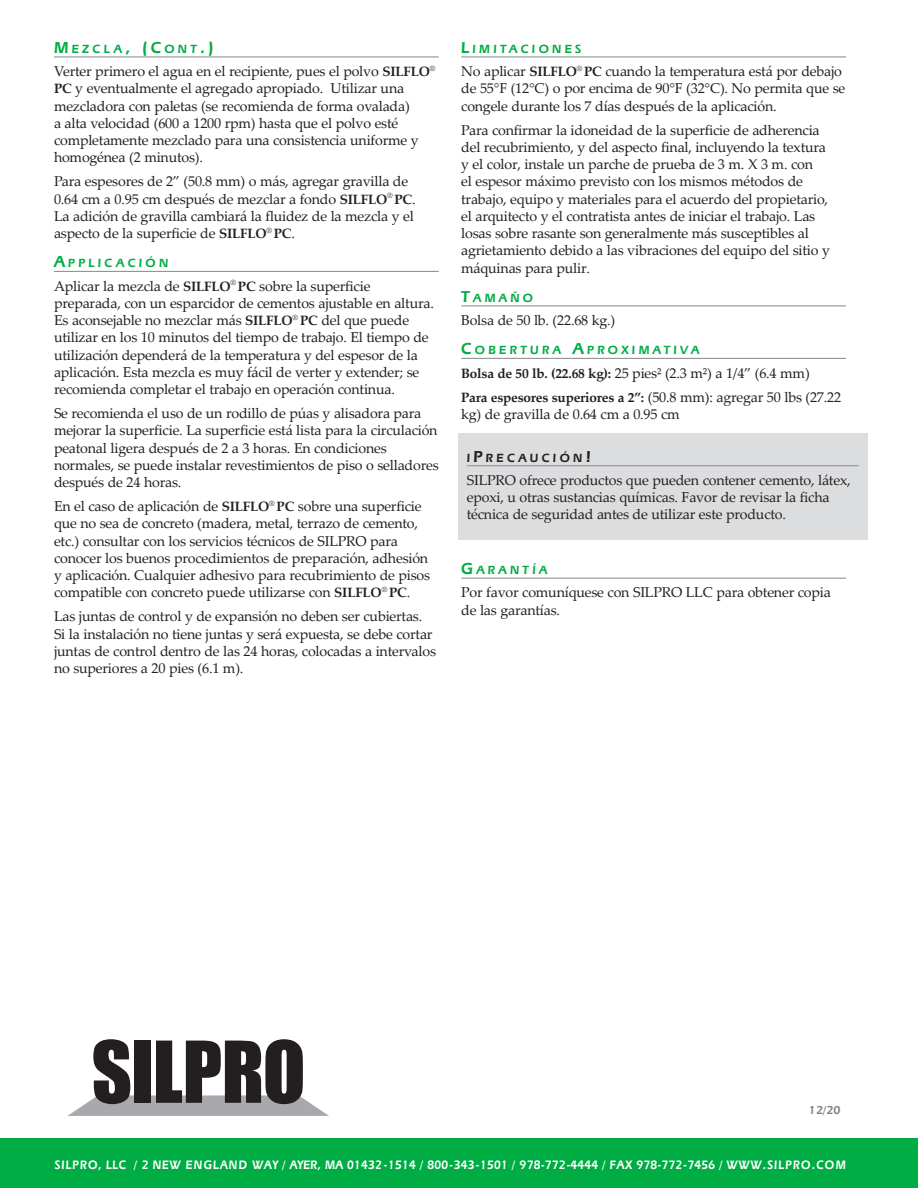
<style>
.page{position:relative;width:918px;height:1188px;background:#fff}
.page>*{position:absolute;margin:0;border:0;box-sizing:border-box;transform-origin:0 0}
._01_Body{font:14.25px/17.2px "Palatino Linotype";letter-spacing:-.015em;color:#231f20}
._01_Body-2{font:700 13.5px "Palatino Linotype";letter-spacing:-.015em;color:#231f20}
.t1{font:600 12.75px "Eras IT Cby BT";letter-spacing:.025em;color:#fff;scale:.9 1}
._02_Body_sub_w_rule{font:600 12.3px "Eras IT Cby BT";letter-spacing:.265em;color:#00ad44}
._02_Body_sub_w_rule-2{font:600 12.3px "Eras IT Cby BT";letter-spacing:.265em;color:#231f20}
.Data_Sheet_Date{font:600 12px "Eras IT Cby BT";color:#808285}
.s1{font-size:16.5px}
.s2{font-weight:700;font-size:13.5px}
.s3{font-weight:400;font-size:14.25px}
</style>
<div class="page">
<hr style="left:54px;top:56px;width:385px;height:1px;background:#939598">
<hr style="left:54px;top:271px;width:385px;height:1px;background:#939598">
<hr style="left:461px;top:56px;width:385px;height:1px;background:#939598">
<hr style="left:461px;top:305px;width:385px;height:1px;background:#939598">
<hr style="left:461px;top:358px;width:385px;height:1px;background:#939598">
<hr style="left:461px;top:578px;width:385px;height:1px;background:#939598">
<div style="left:0;top:1139px;width:918px;height:49px;background:#00ad44"></div>
<div style="left:458px;top:433px;width:410px;height:107px;background:#dcdddf"></div>
<hr style="left:467px;top:465px;width:392px;height:1px;background:#939598">
<svg style="left:68px;top:1039px;width:261px;height:77px"></svg>
<p class="_02_Body_sub_w_rule" style="left:54px;top:41px;width:161px"><span class="s1">M</span> EZCLA<span class="s1">, (C</span>ONT<span class="s1">.)</span></p>
<p class="_01_Body" style="left:54px;top:62px;width:383px">Verter primero el agua en el recipiente, pues el polvo <span class="s2">SILFLO</span><sup>® </sup><span class="s2">PC</span> y eventualmente el agregado apropiado. Utilizar una mezcladora con paletas (se recomienda de forma ovalada)<br>a alta velocidad (600 a 1200 rpm) hasta que el polvo esté completamente mezclado para una consistencia uniforme y homogénea (2 minutos).</p>
<p class="_01_Body" style="left:54px;top:172px;width:363px">Para espesores de 2” (50.8 mm) o más, agregar gravilla de 0.64 cm a 0.95 cm después de mezclar a fondo <span class="s2">SILFLO</span><sup>®</sup> <span class="s2">PC</span>.<br>La adición de gravilla cambiará la fluidez de la mezcla y el aspecto de la superficie de <span class="s2">SILFLO</span><sup>®</sup> <span class="s2">PC</span>.</p>
<p class="_02_Body_sub_w_rule" style="left:54px;top:256px;width:24px"><span class="s1">A</span> PPL</p>
<p class="_02_Body_sub_w_rule" style="left:98px;top:256px;width:72px">ICACIÓN</p>
<p class="_01_Body" style="left:54px;top:277px;width:381px">Aplicar la mezcla de <span class="s2">SILFLO</span><sup>®</sup> <span class="s2">PC</span> sobre la superficie preparada, con un esparcidor de cementos ajustable en altura.<br>Es aconsejable no mezclar más <span class="s2">SILFLO</span><sup>®</sup> <span class="s2">PC</span> del que puede utilizar en los 10 minutos del tiempo de trabajo. El tiempo de utilización dependerá de la temperatura y del espesor de la aplicación. Esta mezcla es muy fácil de verter y extender; se recomienda completar el trabajo en operación continua.</p>
<p class="_01_Body" style="left:54px;top:404px;width:386px">Se recomienda el uso de un rodillo de púas y alisadora para mejorar la superficie. La superficie está lista para la circulación peatonal ligera después de 2 a 3 horas. En condiciones normales, se puede instalar revestimientos de piso o selladores después de 24 horas.</p>
<p class="_01_Body" style="left:54px;top:497px;width:378px">En el caso de aplicación de <span class="s2">SILFLO</span><sup>®</sup> <span class="s2">PC</span> sobre una superficie que no sea de concreto (madera, metal, terrazo de cemento, etc.) consultar con los servicios técnicos de SILPRO para conocer los buenos procedimientos de preparación, adhesión y aplicación. Cualquier adhesivo para recubrimiento de pisos compatible con concreto puede utilizarse con <span class="s2">SILFLO</span><sup>®</sup> <span class="s2">PC</span>.</p>
<p class="_01_Body" style="left:54px;top:607px;width:384px">Las juntas de control y de expansión no deben ser cubiertas.<br>Si la instalación no tiene juntas y será expuesta, se debe cortar juntas de control dentro de las 24 horas, colocadas a intervalos no superiores a 20 pies (6.1 m).</p>
<p class="_02_Body_sub_w_rule" style="left:461px;top:41px;width:121px"><span class="s1">L</span>IMITACIONES</p>
<p class="_01_Body" style="left:461px;top:62px;width:386px">No aplicar <span class="s2">SILFLO</span><sup>®</sup> <span class="s2">PC</span> cuando la temperatura está por debajo de 55°F (12°C) o por encima de 90°F (32°C). No permita que se congele durante los 7 días después de la aplicación.</p>
<p class="_01_Body" style="left:461px;top:121px;width:370px">Para confirmar la idoneidad de la superficie de adherencia del recubrimiento, y del aspecto final, incluyendo la textura y el color, instale un parche de prueba de 3 m. X 3 m. con<br>el espesor máximo previsto con los mismos métodos de trabajo, equipo y materiales para el acuerdo del propietario, el arquitecto y el contratista antes de iniciar el trabajo. Las losas sobre rasante son generalmente más susceptibles al agrietamiento debido a las vibraciones del equipo del sitio y máquinas para pulir.</p>
<p class="_02_Body_sub_w_rule" style="left:461px;top:290px;width:73px"><span class="s1">T</span>AMAÑO</p>
<p class="_01_Body" style="left:461px;top:311px;width:156px">Bolsa de 50 lb. (22.68 kg.)</p>
<p class="_02_Body_sub_w_rule" style="left:461px;top:343px;width:240px"><span class="s1">C</span>OBERTURA <span class="s1">A</span>PROXIMATIVA</p>
<p class="_01_Body" style="left:461px;top:364px;width:350px"><span class="s2">Bolsa de 50 lb. (22.68 kg):</span> 25 pies² (2.3 m²) a 1/4” (6.4 mm)</p>
<p class="_01_Body-2" style="left:461px;top:387px;width:382px">Para espesores superiores a 2”: <span class="s3">(50.8 mm): agregar 50 lbs (27.22</span></p>
<p class="_01_Body" style="left:461px;top:405px;width:220px">kg) de gravilla de 0.64 cm a 0.95 cm</p>
<p class="_02_Body_sub_w_rule-2" style="left:467px;top:450px;width:126px">I<span class="s1">P</span>RECAUCIÓN<span class="s1">!</span></p>
<p class="_01_Body" style="left:467px;top:471px;width:385px">SILPRO ofrece productos que pueden contener cemento, látex, epoxi, u otras sustancias químicas. Favor de revisar la ficha técnica de seguridad antes de utilizar este producto.</p>
<p class="_02_Body_sub_w_rule" style="left:461px;top:562px;width:88px"><span class="s1">G</span>ARANTÍA</p>
<p class="_01_Body" style="left:461px;top:583px;width:371px">Por favor comuníquese con SILPRO LLC para obtener copia de las garantías.</p>
<p class="Data_Sheet_Date" style="left:809px;top:1103px;width:33px">12/20</p>
<p class="t1" style="left:55px;top:1157px;width:880px">SILPRO, LLC / 2 NEW ENGLAND WAY / AYER, MA 01432-1514 / 800-343-1501 / 978-772-4444 / FAX 978-772-7456 / WWW.SILPRO.COM</p>
</div>
